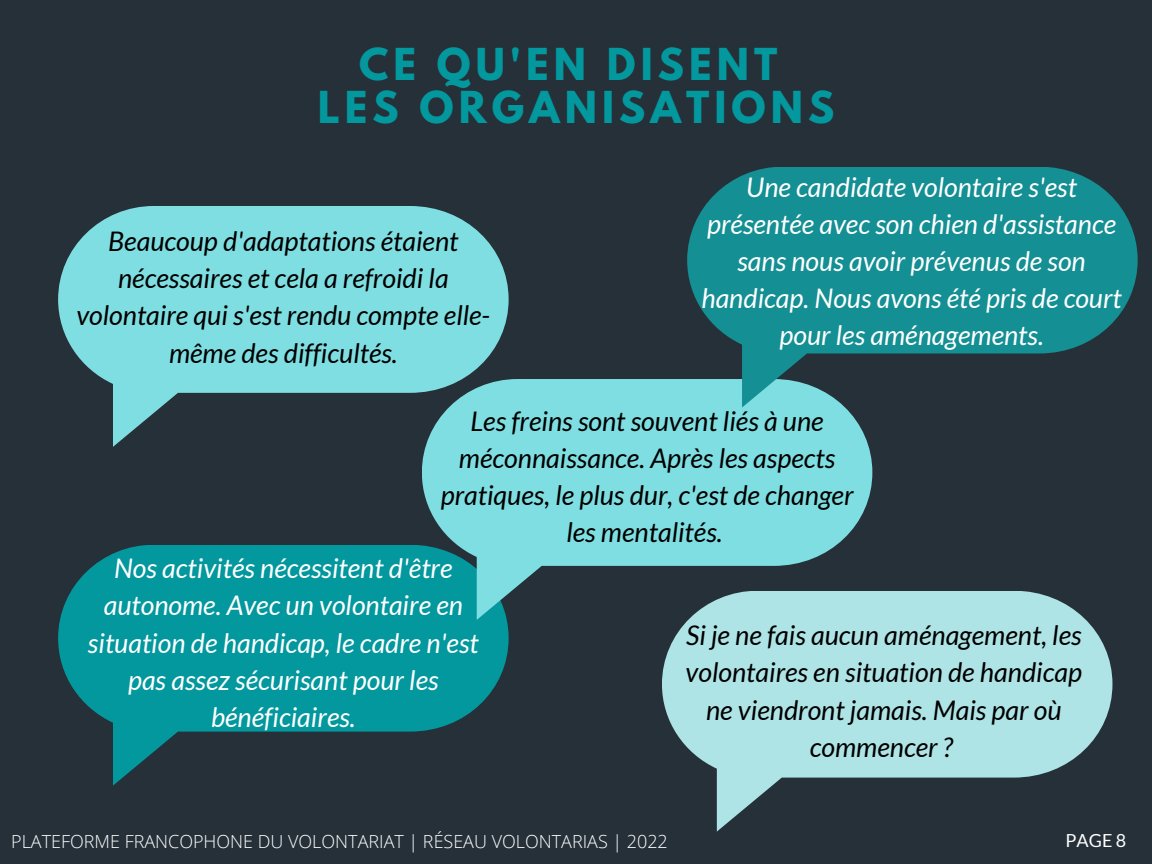
<style>
.page{position:relative;width:1152px;height:864px;background:#253039}
.page>*{position:absolute;margin:0;border:0;box-sizing:border-box;transform-origin:0 0}
.t1{font:700 39px/42.8px "League Spartan";letter-spacing:.13em;color:#03989e;text-align:center}
.t2{font:italic 27px/37.2px "Lato";color:#000;text-align:center}
.t3{font:italic 27px/37.2px "Lato";color:#fff;text-align:center}
.t4{font:300 18px "Open Sans";color:#fff}
.t5{font:18px "Lato";color:#fff}
</style>
<div class="page">
<svg style="left:58px;top:206px;width:451px;height:187px;background:#76cfd3"></svg>
<svg style="left:58px;top:545px;width:451px;height:187px;background:#079197"></svg>
<svg style="left:422px;top:379px;width:450px;height:187px;background:#75cfd2"></svg>
<svg style="left:687px;top:167px;width:451px;height:187px;background:#15868b"></svg>
<svg style="left:662px;top:591px;width:450px;height:187px;background:#a1d3d6"></svg>
<h1 class="t1" style="left:318px;top:48px;width:518px">CE QU'EN DISENT<br>LES ORGANISATIONS</h1>
<p class="t2" style="left:76px;top:222px;width:415px">Beaucoup d'adaptations étaient nécessaires et cela a refroidi la volontaire qui s'est rendu compte elle&shy;même des difficultés.</p>
<p class="t3" style="left:701px;top:168px;width:422px">Une candidate volontaire s'est présentée avec son chien d'assistance sans nous avoir prévenus de son handicap. Nous avons été pris de court pour les aménagements.</p>
<p class="t2" style="left:441px;top:402px;width:414px">Les freins sont souvent liés à une méconnaissance. Après les aspects pratiques, le plus dur, c'est de changer les mentalités.</p>
<p class="t3" style="left:88px;top:549px;width:392px">Nos activités nécessitent d'être autonome. Avec un volontaire en situation de handicap, le cadre n'est pas assez sécurisant pour les bénéficiaires.</p>
<p class="t2" style="left:686px;top:616px;width:398px">Si je ne fais aucun aménagement, les volontaires en situation de handicap ne viendront jamais. Mais par où commencer ?</p>
<p class="t4" style="left:11px;top:829px;width:658px">PLATEFORME FRANCOPHONE DU VOLONTARIAT | RÉSEAU VOLONTARIAS | 2022</p>
<p class="t5" style="left:1066px;top:829px;width:62px">PAGE 8</p>
</div>
